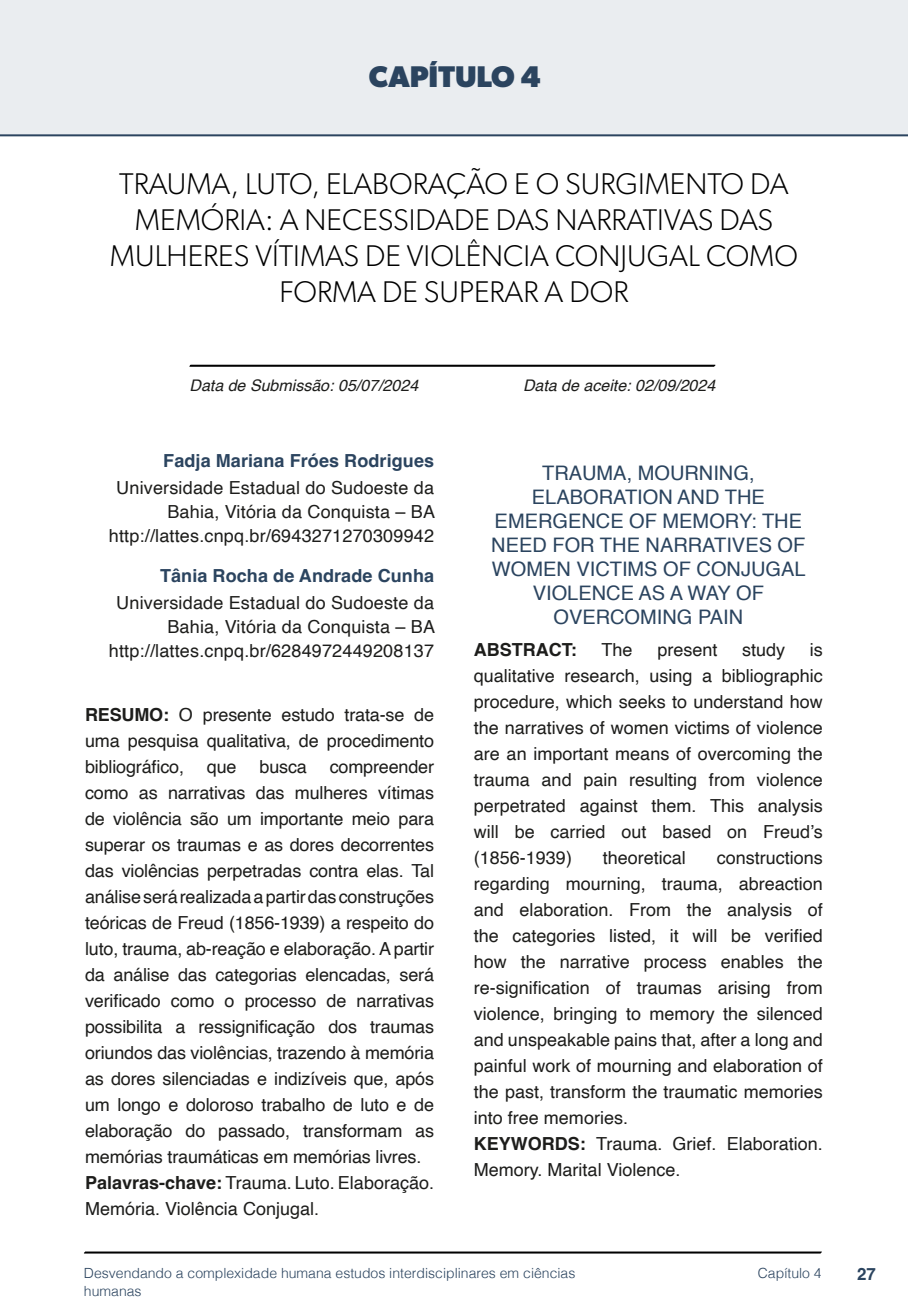
<style>
.page{position:relative;width:908px;height:1304px;background:#fff}
.page>*{position:absolute;margin:0;border:0;box-sizing:border-box;transform-origin:0 0}
.nome_artigos{font:300 30px/36px "Gibson";color:#000;text-align:center}
.capítulos{font:700 30px "Gibson";color:#2b445f}
.título_Inglês{font:20px/24px "Helvetica";color:#2b445f;text-align:center}
.Resumos_e_PC_TXT{font:18px/26px "Helvetica";color:#1d1d1b;text-align:justify}
.info_autores{font:18px/24px "Helvetica";letter-spacing:.01em;color:#1d1d1b;text-align:right}
.nome_autores{font:700 18px "Helvetica";letter-spacing:.005em;color:#2b445f}
.Resumos_e_PC_TXT-2{font:700 18px "Helvetica";color:#1d1d1b}
.t1{font:700 16.8px "Helvetica";color:#2b445f}
.data{font:italic 16px "Helvetica";color:#1d1d1b}
.t2{font:300 14px/18px "Helvetica";color:#2b445f}
.s1{font-weight:700}
</style>
<div class="page">
<svg style="left:84px;top:1251px;width:737px;height:3px"></svg>
<div style="left:0;top:0;width:907px;height:136px;background:#eaedf0"></div>
<svg style="left:189px;top:364px;width:526px;height:3px"></svg>
<div style="left:44px;top:72px;width:68px;height:61px;background:#eaedf0"></div>
<p class="capítulos" style="left:369px;top:58px;width:173px">CAPÍTULO 4</p>
<p class="nome_artigos" style="left:110px;top:165px;width:689px">TRAUMA, LUTO, ELABORAÇÃO E O SURGIMENTO DA MEMÓRIA: A NECESSIDADE DAS NARRATIVAS DAS MULHERES VÍTIMAS DE VIOLÊNCIA CONJUGAL COMO FORMA DE SUPERAR A DOR</p>
<p class="data" style="left:189px;top:373px;width:230px">Data de Submissão: 05/07/2024</p>
<p class="data" style="left:523px;top:373px;width:194px">Data de aceite: 02/09/2024</p>
<p class="nome_autores" style="left:163px;top:450px;width:272px">Fadja Mariana Fróes Rodrigues</p>
<p class="info_autores" style="left:116px;top:477px;width:320px">Universidade Estadual do Sudoeste da<br>Bahia, Vitória da Conquista – BA</p>
<p class="info_autores" style="left:109px;top:525px;width:326px">http://lattes.cnpq.br/6943271270309942</p>
<p class="nome_autores" style="left:160px;top:564px;width:275px">Tânia Rocha de Andrade Cunha</p>
<p class="info_autores" style="left:116px;top:591px;width:320px">Universidade Estadual do Sudoeste da<br>Bahia, Vitória da Conquista – BA</p>
<p class="info_autores" style="left:109px;top:639px;width:326px">http://lattes.cnpq.br/6284972449208137</p>
<p class="Resumos_e_PC_TXT" style="left:85px;top:702px;width:350px"><span class="s1">RESUMO:</span> O presente estudo trata-se de uma pesquisa qualitativa, de procedimento bibliográfico,</p>
<p class="Resumos_e_PC_TXT" style="left:85px;top:754px;width:350px;text-indent:244px">compreender como as narrativas das mulheres vítimas de violência são um importante meio para superar os traumas e as dores decorrentes das violências perpetradas contra elas. Tal análise será realizada a partir das construções teóricas de Freud (1856-1939) a respeito do luto, trauma, ab-reação e elaboração. A partir da análise das categorias elencadas, será verificado como o processo de narrativas possibilita a ressignificação dos traumas oriundos das violências, trazendo à memória as dores silenciadas e indizíveis que, após um longo e doloroso trabalho de luto e de elaboração do passado, transformam as memórias traumáticas em memórias livres.</p>
<p class="Resumos_e_PC_TXT" style="left:85px;top:1170px;width:350px"><span class="s1">Palavras-chave:</span> Trauma. Luto. Elaboração.<br>Memória. Violência Conjugal.</p>
<p class="Resumos_e_PC_TXT" style="left:207px;top:754px;width:31px">que</p>
<p class="Resumos_e_PC_TXT" style="left:259px;top:754px;width:49px">busca</p>
<p class="título_Inglês" style="left:491px;top:462px;width:315px">TRAUMA, MOURNING,<br>ELABORATION AND THE<br>EMERGENCE OF MEMORY: THE<br>NEED FOR THE NARRATIVES OF<br>WOMEN VICTIMS OF CONJUGAL<br>VIOLENCE AS A WAY OF<br>OVERCOMING PAIN</p>
<p class="Resumos_e_PC_TXT-2" style="left:473px;top:638px;width:104px">ABSTRACT:</p>
<p class="Resumos_e_PC_TXT" style="left:601px;top:637px;width:33px">The</p>
<p class="Resumos_e_PC_TXT" style="left:657px;top:637px;width:62px">present</p>
<p class="Resumos_e_PC_TXT" style="left:741px;top:637px;width:45px">study</p>
<p class="Resumos_e_PC_TXT" style="left:473px;top:637px;width:350px;text-indent:336px">is qualitative research, using a bibliographic procedure, which seeks to understand how the narratives of women victims of violence are an important means of overcoming the trauma and pain resulting from violence perpetrated against them. This analysis will be carried out based on Freud’s (1856-1939)</p>
<p class="Resumos_e_PC_TXT" style="left:602px;top:845px;width:85px">theoretical</p>
<p class="Resumos_e_PC_TXT" style="left:473px;top:845px;width:350px;text-indent:243px">constructions regarding mourning, trauma, abreaction and elaboration. From the analysis of the categories listed, it will be verified how the narrative process enables the re-signification of traumas arising from violence, bringing to memory the silenced and unspeakable pains that, after a long and painful work of mourning and elaboration of the past, transform the traumatic memories into free memories.</p>
<p class="Resumos_e_PC_TXT" style="left:473px;top:1131px;width:350px"><span class="s1">KEYWORDS:</span> Trauma. Grief. Elaboration.<br>Memory. Marital Violence.</p>
<p class="t2" style="left:84px;top:1263px;width:492px">Desvendando a complexidade humana estudos interdisciplinares em ciências humanas</p>
<p class="t2" style="left:757px;top:1263px;width:65px">Capítulo 4</p>
<p class="t1" style="left:856px;top:1264px;width:20px">27</p>
</div>
